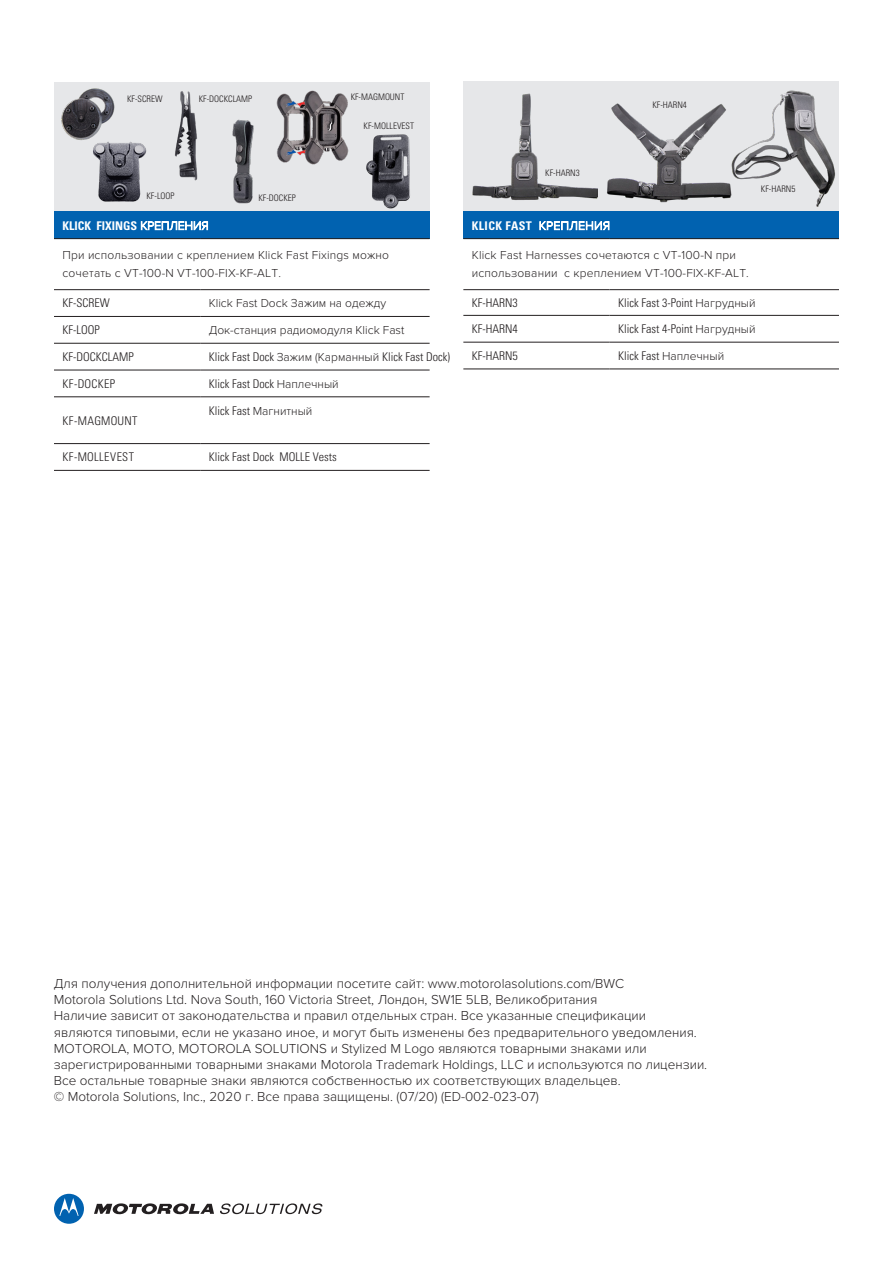
<style>
.page{position:relative;width:893px;height:1263px;background:#fff}
.page>*{position:absolute;margin:0;border:0;box-sizing:border-box;transform-origin:0 0}
.Body_Text{font:300 13.5px/16.2px "Proxima Nova";color:#231f20}
.Body{font:300 condensed 12px "Univers LT Pro";color:#231f20}
.Body_Bold{font:300 12px/18px "Proxima Nova";letter-spacing:.015em;color:#231f20}
.Body-2{font:300 12px "Proxima Nova";color:#231f20}
.Body_Bold-2{font:300 condensed 12px "Univers LT Pro";color:#231f20}
.Body_Text-2{font:700 condensed 12px "Univers LT Pro";color:#fff}
.Body_Text-3{font:700 condensed 12px "Univers LT Pro";letter-spacing:.03em;color:#fff}
.Body_Bold-3{font:300 condensed 12px "Univers LT Pro";letter-spacing:.03em;color:#231f20}
.Body_Bold-4{font:300 condensed 12px "Univers LT Pro";letter-spacing:.02em;color:#231f20}
.Body_Bold-5{font:300 condensed 12px "Univers LT Pro";letter-spacing:.025em;color:#231f20}
.Body_Bold-6{font:300 condensed 9px "Univers LT Pro";color:#231f20}
.s1{font-family:"Proxima Nova";font-weight:300;font-stretch:normal}
.s2{font-family:"Proxima Nova";font-stretch:normal}
</style>
<div class="page">
<svg style="left:94px;top:1203px;width:120px;height:12px"></svg>
<svg style="left:54px;top:1194px;width:30px;height:30px"></svg>
<svg style="left:220px;top:1203px;width:102px;height:11px"></svg>
<div style="left:463px;top:81px;width:376px;height:131px;background:#e6e7e9"></div>
<img style="left:751px;top:90px;width:84px;height:116px">
<img style="left:589px;top:103px;width:162px;height:109px">
<img style="left:472px;top:93px;width:125px;height:113px">
<div style="left:463px;top:212px;width:376px;height:27px;background:#0162b0"></div>
<hr style="left:463px;top:238px;width:147px;height:1px;background:#231f20">
<hr style="left:610px;top:238px;width:229px;height:1px;background:#231f20">
<hr style="left:463px;top:289px;width:147px;height:1px;background:#231f20">
<hr style="left:610px;top:289px;width:229px;height:1px;background:#231f20">
<hr style="left:463px;top:315px;width:147px;height:1px;background:#231f20">
<hr style="left:610px;top:315px;width:229px;height:1px;background:#231f20">
<hr style="left:463px;top:342px;width:147px;height:1px;background:#231f20">
<hr style="left:610px;top:342px;width:229px;height:1px;background:#231f20">
<hr style="left:463px;top:369px;width:147px;height:1px;background:#231f20">
<hr style="left:610px;top:369px;width:229px;height:1px;background:#231f20">
<div style="left:54px;top:82px;width:376px;height:130px;background:#e6e7e9"></div>
<div style="left:54px;top:212px;width:376px;height:27px;background:#0162b0"></div>
<hr style="left:54px;top:238px;width:146px;height:1px;background:#231f20">
<hr style="left:200px;top:238px;width:230px;height:1px;background:#231f20">
<hr style="left:54px;top:289px;width:146px;height:1px;background:#231f20">
<hr style="left:200px;top:289px;width:230px;height:1px;background:#231f20">
<hr style="left:54px;top:316px;width:146px;height:1px;background:#231f20">
<hr style="left:200px;top:316px;width:230px;height:1px;background:#231f20">
<hr style="left:54px;top:343px;width:146px;height:1px;background:#231f20">
<hr style="left:200px;top:343px;width:230px;height:1px;background:#231f20">
<hr style="left:54px;top:370px;width:146px;height:1px;background:#231f20">
<hr style="left:200px;top:370px;width:230px;height:1px;background:#231f20">
<hr style="left:54px;top:397px;width:146px;height:1px;background:#231f20">
<hr style="left:200px;top:397px;width:230px;height:1px;background:#231f20">
<hr style="left:54px;top:443px;width:146px;height:1px;background:#231f20">
<hr style="left:200px;top:443px;width:230px;height:1px;background:#231f20">
<hr style="left:54px;top:470px;width:146px;height:1px;background:#231f20">
<hr style="left:200px;top:470px;width:230px;height:1px;background:#231f20">
<img style="left:61px;top:88px;width:54px;height:52px">
<img style="left:87px;top:134px;width:60px;height:68px">
<img style="left:175px;top:91px;width:23px;height:90px">
<img style="left:232px;top:119px;width:22px;height:85px">
<img style="left:276px;top:90px;width:73px;height:75px">
<img style="left:366px;top:134px;width:44px;height:75px">
<p class="Body_Bold-6" style="left:127px;top:93px;width:37px">KF-SCREW</p>
<p class="Body_Bold-6" style="left:199px;top:93px;width:55px">KF-DOCKCLAMP</p>
<p class="Body_Bold-6" style="left:146px;top:190px;width:30px">KF-LOOP</p>
<p class="Body_Bold-6" style="left:258px;top:191px;width:39px">KF-DOCKEP</p>
<p class="Body_Bold-6" style="left:351px;top:91px;width:55px">KF-MAGMOUNT</p>
<p class="Body_Bold-6" style="left:364px;top:120px;width:52px">KF-MOLLEVEST</p>
<p class="Body_Text-2" style="left:63px;top:218px;width:148px">KLICK FIXINGS <span class="s1">КРЕПЛЕНИЯ</span></p>
<p class="Body_Bold" style="left:63px;top:246px;width:328px">При использовании с креплением Klick Fast Fixings можно сочетать с VT-100-N VT-100-FIX-KF-ALT.</p>
<p class="Body_Bold-2" style="left:63px;top:295px;width:49px">KF-SCREW</p>
<p class="Body-2" style="left:209px;top:296px;width:179px">Klick Fast Dock Зажим на одежду</p>
<p class="Body_Bold-2" style="left:63px;top:322px;width:39px">KF-LOOP</p>
<p class="Body-2" style="left:209px;top:323px;width:197px">Док-станция радиомодуля Klick Fast</p>
<p class="Body_Bold-2" style="left:63px;top:349px;width:73px">KF-DOCKCLAMP</p>
<p class="Body" style="left:209px;top:349px;width:243px">Klick Fast Dock <span class="s2">Зажим (Карманный</span> Klick Fast Dock)</p>
<p class="Body_Bold-5" style="left:63px;top:375px;width:54px">KF-DOCKEP</p>
<p class="Body" style="left:209px;top:375px;width:132px">Klick Fast Dock <span class="s2">Наплечный</span></p>
<p class="Body_Bold-4" style="left:63px;top:412px;width:76px">KF-MAGMOUNT</p>
<p class="Body" style="left:209px;top:403px;width:105px">Klick Fast <span class="s2">Магнитный</span></p>
<p class="Body_Bold-3" style="left:63px;top:449px;width:73px">KF-MOLLEVEST</p>
<p class="Body" style="left:209px;top:449px;width:129px">Klick Fast Dock MOLLE Vests</p>
<p class="Body_Bold-6" style="left:545px;top:166px;width:36px">KF-HARN3</p>
<p class="Body_Bold-6" style="left:652px;top:98px;width:36px">KF-HARN4</p>
<p class="Body_Bold-6" style="left:761px;top:183px;width:36px">KF-HARN5</p>
<p class="Body_Text-3" style="left:472px;top:218px;width:140px">KLICK FAST <span class="s1">КРЕПЛЕНИЯ</span></p>
<p class="Body_Bold" style="left:472px;top:246px;width:279px">Klick Fast Harnesses сочетаются с VT-100-N при использовании с креплением VT-100-FIX-KF-ALT.</p>
<p class="Body_Bold-2" style="left:472px;top:294px;width:48px">KF-HARN3</p>
<p class="Body" style="left:618px;top:294px;width:139px">Klick Fast 3-Point <span class="s2">Нагрудный</span></p>
<p class="Body_Bold-2" style="left:472px;top:321px;width:48px">KF-HARN4</p>
<p class="Body" style="left:618px;top:321px;width:139px">Klick Fast 4-Point <span class="s2">Нагрудный</span></p>
<p class="Body_Bold-2" style="left:472px;top:347px;width:48px">KF-HARN5</p>
<p class="Body" style="left:618px;top:347px;width:108px">Klick Fast <span class="s2">Наплечный</span></p>
<p class="Body_Text" style="left:54px;top:975px;width:655px">Для получения дополнительной информации посетите сайт: www.motorolasolutions.com/BWC<br>Motorola Solutions Ltd. Nova South, 160 Victoria Street, Лондон, SW1E 5LB, Великобритания<br>Наличие зависит от законодательства и правил отдельных стран. Все указанные спецификации являются типовыми, если не указано иное, и могут быть изменены без предварительного уведомления.<br>MOTOROLA, MOTO, MOTOROLA SOLUTIONS и Stylized M Logo являются товарными знаками или зарегистрированными товарными знаками Motorola Trademark Holdings, LLC и используются по лицензии.<br>Все остальные товарные знаки являются собственностью их соответствующих владельцев.<br>© Motorola Solutions, Inc., 2020 г. Все права защищены. (07/20) (ED-002-023-07)</p>
</div>
